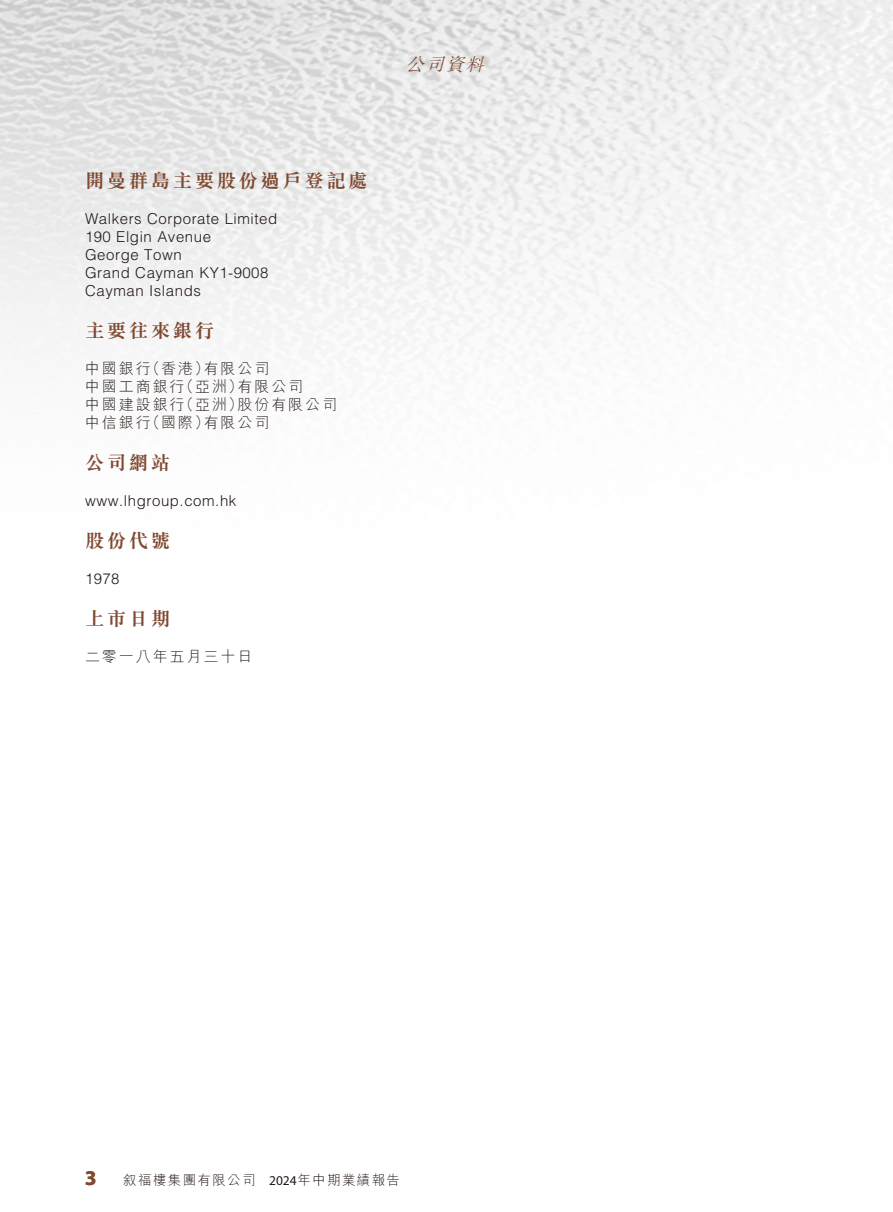
<style>
.page{position:relative;width:893px;height:1212px;background:#fff}
.page>*{position:absolute;margin:0;border:0;box-sizing:border-box;transform-origin:0 0}
.t1{font:700 21px "Myriad Pro";color:#804931}
.t2{font:700 19.5px "M Sung HK";letter-spacing:.125em;color:#804931}
.t3{font:italic 300 18px "M Sung HK";color:#804931}
.t4{font:300 15px/18px "Helvetica LT Std";letter-spacing:.04em;color:#231916}
.t5{font:300 15px/18px "M Hei HK";letter-spacing:.13em;color:#231916}
.t6{font:300 13.5px "M Hei HK";letter-spacing:.1em;color:#231916}
.s1{font-family:"Myriad Pro";font-weight:400}
</style>
<div class="page">
<img style="left:0;top:0;width:893px;height:362px">
<h2 class="t2" style="left:85px;top:171px;width:284px">開曼群島主要股份過戶登記處</h2>
<p class="t4" style="left:85px;top:209px;width:194px">Walkers Corporate Limited<br>190 Elgin Avenue<br>George Town<br>Grand Cayman KY1-9008<br>Cayman Islands</p>
<h2 class="t2" style="left:85px;top:321px;width:131px">主要往來銀行</h2>
<p class="t5" style="left:85px;top:359px;width:254px">中國銀行（香港）有限公司<br>中國工商銀行（亞洲）有限公司<br>中國建設銀行（亞洲）股份有限公司中信銀行（國際）有限公司</p>
<h2 class="t2" style="left:85px;top:453px;width:87px">公司網站</h2>
<p class="t4" style="left:85px;top:491px;width:153px">www.lhgroup.com.hk</p>
<h2 class="t2" style="left:85px;top:531px;width:87px">股份代號</h2>
<p class="t4" style="left:85px;top:569px;width:36px">1978</p>
<h2 class="t2" style="left:85px;top:609px;width:87px">上市日期</h2>
<p class="t5" style="left:85px;top:647px;width:169px">二零一八年五月三十日</p>
<p class="t3" style="left:406px;top:52px;width:85px">公司資料</p>
<h1 class="t1" style="left:85px;top:1164px;width:13px">3</h1>
<p class="t6" style="left:123px;top:1173px;width:278px">叙福樓集團有限公司 <span class="s1">2024</span>年中期業績報告</p>
</div>
